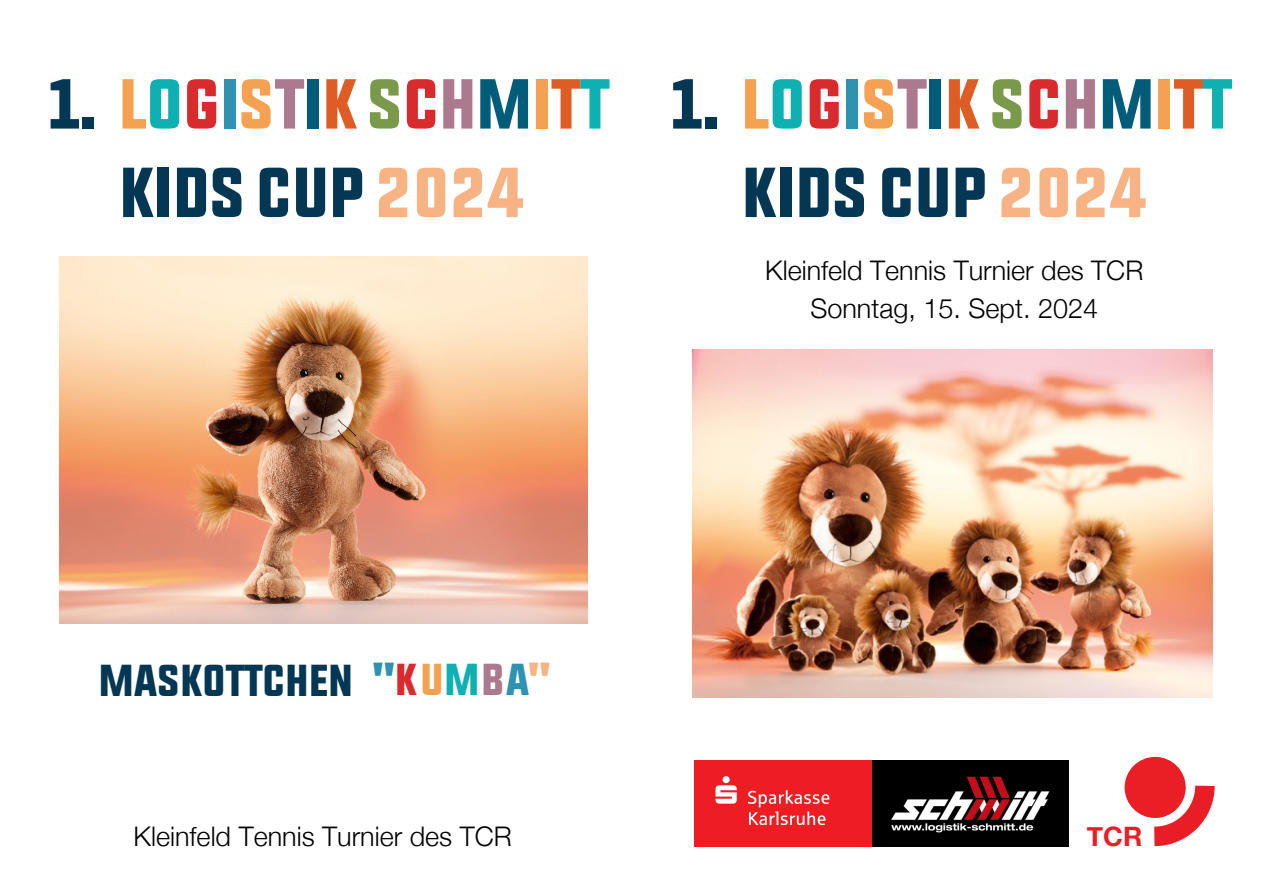
<style>
.page{position:relative;width:1263px;height:893px;background:#fff}
.page>*{position:absolute;margin:0;border:0;box-sizing:border-box;transform-origin:0 0}
.t1{font:70.5px/88.5px "Upbolters New";color:#043753;text-align:center}
.t2{font:44.7px "Upbolters New";color:#043753}
.t3{font:300 27px/38.4px "Helvetica Neue";color:#000001;text-align:center}
.t4{font:700 26.7px "Helvetica Neue";color:#ea1e25}
.s1{color:#f4a151}
.s2{color:#0fb0b2}
.s3{color:#d92b2d}
.s4{color:#2e92b0}
.s5{color:#ac798e}
.s6{color:#005c78}
.s7{color:#dd5d25}
.s8{color:#7b994b}
.s9{color:#f8b385}
</style>
<div class="page">
<div style="left:1124px;top:757px;width:62px;height:61px;background:#ea1e25;border-radius:50%"></div>
<svg style="left:1135px;top:766px;width:80px;height:81px"></svg>
<div style="left:694px;top:760px;width:193px;height:87px;background:#ee1d23"></div>
<svg style="left:715px;top:776px;width:22px;height:28px"></svg>
<svg style="left:748px;top:790px;width:81px;height:35px"></svg>
<img style="left:59px;top:256px;width:528px;height:367px">
<img style="left:692px;top:350px;width:521px;height:348px">
<img style="left:873px;top:760px;width:195px;height:87px">
<h1 class="t1" style="left:48px;top:59px;width:562px">1. <span class="s1">L</span><span class="s2">O</span><span class="s3">G</span><span class="s4">I</span><span class="s1">S</span><span class="s5">T</span><span class="s6">I</span><span class="s7">K</span> <span class="s8">S</span><span class="s3">C</span><span class="s5">H</span><span class="s6">M</span><span class="s1">I</span><span class="s7">T</span><span class="s2">T<br></span>KIDS CUP <span class="s9">2024</span></h1>
<h1 class="t1" style="left:670px;top:59px;width:562px">1. <span class="s1">L</span><span class="s2">O</span><span class="s3">G</span><span class="s4">I</span><span class="s1">S</span><span class="s5">T</span><span class="s6">I</span><span class="s7">K</span> <span class="s8">S</span><span class="s3">C</span><span class="s5">H</span><span class="s6">M</span><span class="s1">I</span><span class="s7">T</span><span class="s2">T<br></span>KIDS CUP <span class="s9">2024</span></h1>
<h2 class="t2" style="left:99px;top:653px;width:453px">MASKOTTCHEN <span class="s4">"</span><span class="s3">K</span><span class="s1">U</span><span class="s2">M</span><span class="s5">B</span><span class="s4">A</span><span class="s9">"</span></h2>
<p class="t3" style="left:134px;top:815px;width:380px">Kleinfeld Tennis Turnier des TCR</p>
<p class="t3" style="left:765px;top:249px;width:380px">Kleinfeld Tennis Turnier des TCR<br>Sonntag, 15. Sept. 2024</p>
<p class="t4" style="left:1087px;top:816px;width:57px">TCR</p>
</div>
